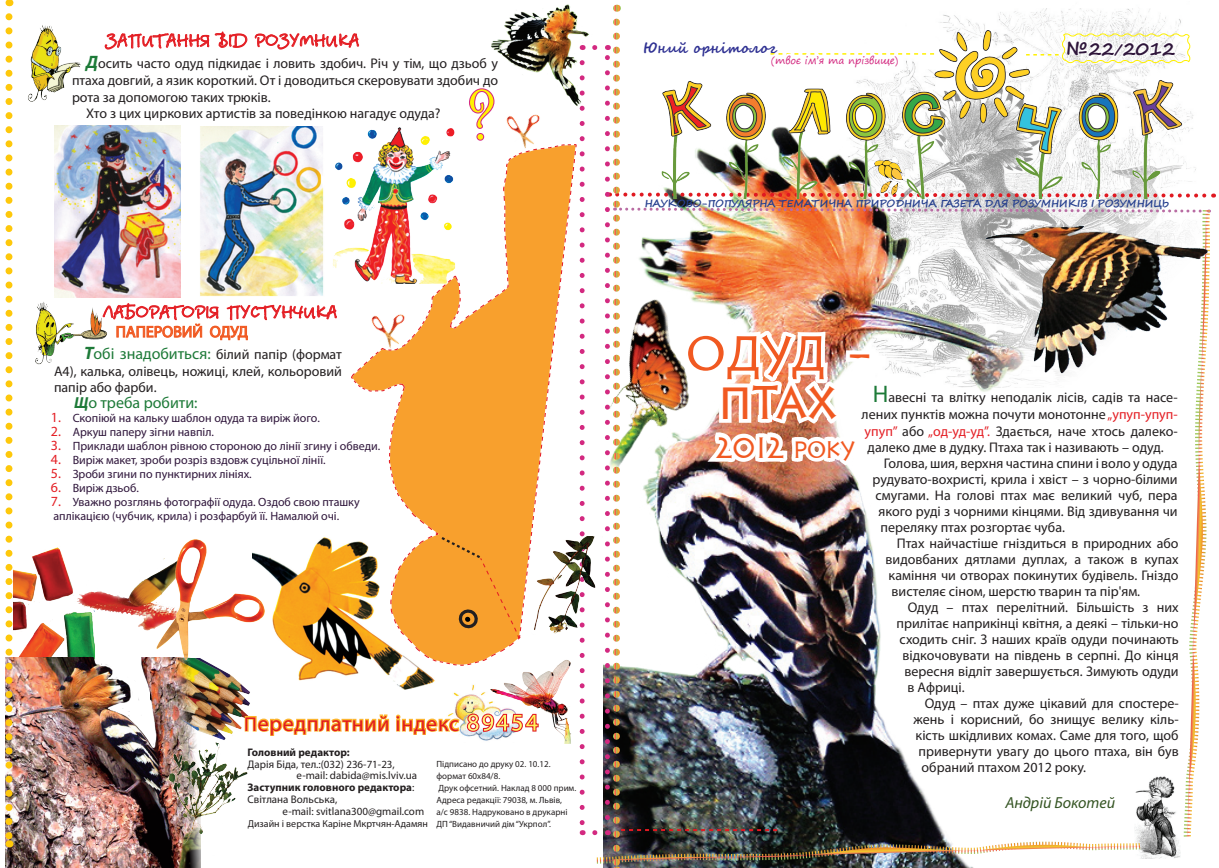
<style>
.page{position:relative;width:1219px;height:868px;background:#fff}
.page>*{position:absolute;margin:0;border:0;box-sizing:border-box;transform-origin:0 0}
.Body_text{font:74.6px "AG Reverence";color:#fff101}
.Body_text-2{font:50px "PF Hellenica Serif Pro";color:#f15921}
.Body_text-3{font:48px "PF Hellenica Serif Pro";color:#f15921}
.Body_text-4{font:30px "PF Hellenica Serif Pro";color:#f15921}
.Body_text-5{font:22px "Myriad Pro";letter-spacing:.03em;color:#e01921}
.OSNOWNYJ{font:18px "Betina Script CTT";color:#e41f25}
.Body_text-6{font:700 18px "Segoe Script";color:#2f163b}
.OSNOWNYJ-2{font:16px "Myriad Pro";color:#1d7a38}
.OSNOWNYJ-3{font:italic 16px "Myriad Pro";color:#345422}
.OSNOWNYJ-4{font:16px "Myriad Pro";color:#f15921}
.OSNOWNYJ-5{font:14px/16.8px "Myriad Pro";color:#231f20;text-align:justify}
.Body_text-7{font:700 14px "Segoe Script";color:#2e3092}
.OSNOWNYJ-6{font:12px "Myriad Pro";color:#2f163b}
.Body_text-8{font:11px "Myriad Pro";color:#231f20}
.Body_text-9{font:700 11px "Myriad Pro";color:#231f20}
.Body_text-10{font:700 10px "Segoe Script";letter-spacing:-.03em;color:#253f8e}
.Body_text-11{font:10px "Myriad Pro";color:#231f20}
.Body_text-12{font:10px "Segoe Print";color:#d32980}
.Body_text-13{font:9px "Myriad Pro";color:#231f20}
.s1{font-weight:700;font-style:italic;font-size:18px;color:#1d7a38}
.s2{font-size:16px;color:#1d7a38}
.s3{font-weight:700;font-style:italic}
.s4{font-size:14px;color:#e41f25}
.s5{font-size:20px}
.s6{font-size:24px;color:#fff}
.s7{font-weight:400}
.s8{font-size:14px}
.s9{font-size:48px}
.s10{font-family:"PF Highway Sans Pro"}
.s11{font-size:24px}
.s12{font-size:24px;color:#1d7a38}
.s13{color:#e41f25}
</style>
<div class="page">
<img style="left:28px;top:25px;width:53px;height:76px">
<img style="left:36px;top:302px;width:66px;height:62px">
<img style="left:54px;top:126px;width:48px;height:171px">
<img style="left:102px;top:8px;width:1112px;height:859px">
<img style="left:486px;top:657px;width:126px;height:86px">
<img style="left:14px;top:547px;width:80px;height:110px">
<img style="left:64px;top:558px;width:75px;height:72px">
<img style="left:139px;top:531px;width:131px;height:144px">
<img style="left:5px;top:657px;width:195px;height:210px">
<img style="left:162px;top:736px;width:90px;height:119px">
<img style="left:495px;top:108px;width:61px;height:50px">
<img style="left:360px;top:297px;width:61px;height:60px">
<img style="left:486px;top:4px;width:153px;height:104px">
<img style="left:6px;top:17px;width:6px;height:830px">
<p class="OSNOWNYJ" style="left:106px;top:30px;width:254px">ЗАПИТАННЯ ВІД РОЗУМНИКА</p>
<p class="OSNOWNYJ-5" style="left:72px;top:55px;width:428px;text-indent:14px"><span class="s1">Д</span>осить часто одуд підкидає і ловить здобич. Річ у тім, що дзьоб у птаха довгий, а язик короткий. От і доводиться скеровувати здобич до рота за допомогою таких трюків.</p>
<p class="OSNOWNYJ-5" style="left:86px;top:105px;width:356px">Хто з цих циркових артистів за поведінкою нагадує одуда?</p>
<p class="Body_text" style="left:467px;top:73px;width:28px">?</p>
<p class="OSNOWNYJ" style="left:102px;top:301px;width:236px">ЛАБОРАТОРІЯ ПУСТУНЧИКА</p>
<p class="OSNOWNYJ-4" style="left:116px;top:322px;width:134px">ПАПЕРОВИЙ ОДУД</p>
<p class="OSNOWNYJ-5" style="left:54px;top:345px;width:289px;text-indent:30px"><span class="s1">Т</span><span class="s2">обі знадобиться:</span> білий папір (формат А4), калька, олівець, ножиці, клей, кольоровий папір або фарби.</p>
<p class="OSNOWNYJ-2" style="left:74px;top:393px;width:125px"><span class="s3">Щ</span>о треба робити:</p>
<p class="OSNOWNYJ-6" style="left:51px;top:411px;width:271px"><span class="s4">1.</span> Скопіюй на кальку шаблон одуда та виріж його.</p>
<p class="OSNOWNYJ-6" style="left:51px;top:425px;width:165px"><span class="s4">2.</span> Аркуш паперу зігни навпіл.</p>
<p class="OSNOWNYJ-6" style="left:51px;top:439px;width:331px"><span class="s4">3.</span> Приклади шаблон рівною стороною до лінії згину і обведи.</p>
<p class="OSNOWNYJ-6" style="left:51px;top:453px;width:276px"><span class="s4">4.</span> Виріж макет, зроби розріз вздовж суцільної лінії.</p>
<p class="OSNOWNYJ-6" style="left:51px;top:467px;width:202px"><span class="s4">5.</span> Зроби згини по пунктирних лініях.</p>
<p class="OSNOWNYJ-6" style="left:51px;top:481px;width:90px"><span class="s4">6.</span> Виріж дзьоб.</p>
<p class="OSNOWNYJ-6" style="left:51px;top:495px;width:310px"><span class="s4">7.</span> Уважно розглянь фотографії одуда. Оздоб свою пташку</p>
<p class="OSNOWNYJ-6" style="left:53px;top:509px;width:287px">аплікацією (чубчик, крила) і розфарбуй її. Намалюй очі.</p>
<p class="Body_text-5" style="left:244px;top:709px;width:295px"><span class="s5">П</span>ередплатний індекс <span class="s6">89454</span></p>
<p class="Body_text-9" style="left:248px;top:744px;width:104px">Головний редактор:</p>
<p class="Body_text-8" style="left:248px;top:757px;width:149px">Дарія Біда, тел.:(032) 236-71-23,</p>
<p class="Body_text-8" style="left:297px;top:768px;width:122px">e-mail: dabida@mis.lviv.ua</p>
<p class="Body_text-9" style="left:248px;top:780px;width:168px">Заступник головного редактора<span class="s7">:</span></p>
<p class="Body_text-8" style="left:248px;top:792px;width:91px">Світлана Вольська,</p>
<p class="Body_text-8" style="left:283px;top:804px;width:143px">e-mail: svitlana300@gmail.com</p>
<p class="Body_text-11" style="left:248px;top:817px;width:182px">Дизайн і верстка Каріне Мкртчян-Адамян</p>
<p class="Body_text-13" style="left:436px;top:758px;width:115px">Підписано до друку 02. 10.12.</p>
<p class="Body_text-13" style="left:436px;top:770px;width:65px">формат 60x84/8.</p>
<p class="Body_text-13" style="left:438px;top:782px;width:139px">Друк офсетний. Наклад 8 000 прим.</p>
<p class="Body_text-13" style="left:436px;top:794px;width:127px">Адреса редакції: 79038, м. Львів,</p>
<p class="Body_text-13" style="left:436px;top:806px;width:132px">а/с 9838. Надруковано в друкарні</p>
<p class="Body_text-13" style="left:436px;top:817px;width:116px">ДП “Видавничий дім “Укрпол”.</p>
<p class="Body_text-7" style="left:643px;top:37px;width:135px">Юний орнітолог</p>
<p class="Body_text-6" style="left:1066px;top:34px;width:110px">№22<span class="s8">/</span>2012</p>
<p class="Body_text-12" style="left:771px;top:52px;width:129px">(твоє iм’я та прiзвище)</p>
<p class="Body_text-10" style="left:645px;top:196px;width:526px">НАУКОВО-ПОПУЛЯРНА ТЕМАТИЧНА ПРИРОДНИЧА ГАЗЕТА ДЛЯ РОЗУМНИКІВ І РОЗУМНИЦЬ</p>
<p class="Body_text-2" style="left:685px;top:324px;width:188px">ОДУД <span class="s9">–</span></p>
<p class="Body_text-3" style="left:720px;top:374px;width:119px"><span class="s10">П</span>ТАХ</p>
<p class="Body_text-4" style="left:716px;top:429px;width:141px">2012 <span class="s11">РОКУ</span></p>
<p class="OSNOWNYJ-5" style="left:873px;top:389px;width:306px"><span class="s12">Н</span>авесні та влітку неподалік лісів, садів та насе-</p>
<p class="OSNOWNYJ-5" style="left:862px;top:405px;width:318px">лених пунктів можна почути монотонне <span class="s13">„упуп-упуп-</span></p>
<p class="OSNOWNYJ-5" style="left:865px;top:422px;width:315px"><span class="s13">упуп”</span> або <span class="s13">„од-уд-уд”.</span> Здається, наче хтось далеко-</p>
<p class="OSNOWNYJ-5" style="left:868px;top:438px;width:298px">далеко дме в дудку. Птаха так і називають – одуд.</p>
<p class="OSNOWNYJ-5" style="left:884px;top:454px;width:295px">Голова, шия, верхня частина спини і воло у одуда</p>
<p class="OSNOWNYJ-5" style="left:873px;top:470px;width:307px">рудувато-вохристі, крила і хвіст – з чорно-білими</p>
<p class="OSNOWNYJ-5" style="left:876px;top:486px;width:303px">смугами. На голові птах має великий чуб, пера</p>
<p class="OSNOWNYJ-5" style="left:879px;top:502px;width:301px">якого руді з чорними кінцями. Від здивування чи</p>
<p class="OSNOWNYJ-5" style="left:881px;top:518px;width:186px">переляку птах розгортає чуба.</p>
<p class="OSNOWNYJ-5" style="left:897px;top:534px;width:283px">Птах найчастіше гніздиться в природних або</p>
<p class="OSNOWNYJ-5" style="left:886px;top:550px;width:295px">видовбаних дятлами дуплах, а також в купах</p>
<p class="OSNOWNYJ-5" style="left:889px;top:566px;width:291px">каміння чи отворах покинутих будівель. Гніздо</p>
<p class="OSNOWNYJ-5" style="left:892px;top:582px;width:250px">вистеляє сіном, шерстю тварин та пір'ям.</p>
<p class="OSNOWNYJ-5" style="left:908px;top:598px;width:272px">Одуд – птах перелітний. Більшість з них</p>
<p class="OSNOWNYJ-5" style="left:897px;top:614px;width:283px">прилітає наприкінці квітня, а деякі – тільки-но</p>
<p class="OSNOWNYJ-5" style="left:900px;top:630px;width:281px">сходить сніг. З наших країв одуди починають</p>
<p class="OSNOWNYJ-5" style="left:903px;top:646px;width:278px">відкочовувати на південь в серпні. До кінця</p>
<p class="OSNOWNYJ-5" style="left:905px;top:662px;width:275px">вересня відліт завершується. Зимують одуди</p>
<p class="OSNOWNYJ-5" style="left:908px;top:678px;width:59px">в Африці.</p>
<p class="OSNOWNYJ-5" style="left:925px;top:694px;width:255px">Одуд – птах дуже цікавий для спостере-</p>
<p class="OSNOWNYJ-5" style="left:914px;top:710px;width:267px">жень і корисний, бо знищує велику кіль-</p>
<p class="OSNOWNYJ-5" style="left:916px;top:726px;width:264px">кість шкідливих комах. Саме для того, щоб</p>
<p class="OSNOWNYJ-5" style="left:919px;top:742px;width:262px">привернути увагу до цього птаха, він був</p>
<p class="OSNOWNYJ-5" style="left:922px;top:758px;width:166px">обраний птахом 2012 року.</p>
<p class="OSNOWNYJ-3" style="left:1005px;top:792px;width:111px">Андрій Бокотей</p>
</div>
